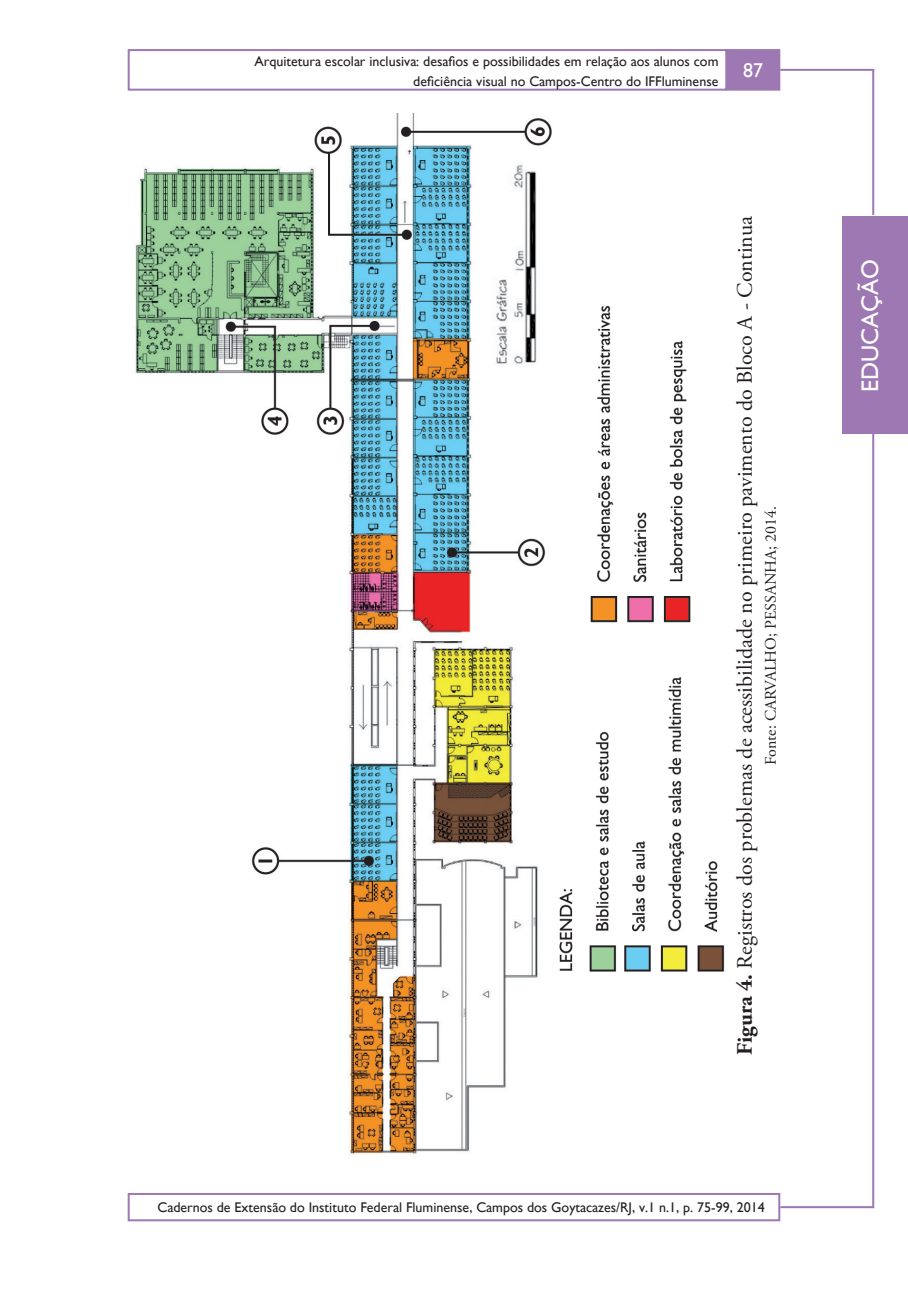
<style>
.page{position:relative;width:908px;height:1304px;background:#fff}
.page>*{position:absolute;margin:0;border:0;box-sizing:border-box;transform-origin:0 0}
.t1{font:24px "Gill Sans";color:#fff}
.t2{font:22px "Adobe Garamond Pro";color:#231f20}
.t3{font:16px "Adobe Garamond Pro";color:#231f20}
.t4{font:14px/20px "Gill Sans";color:#231f20}
.s1{font-weight:700}
</style>
<div class="page">
<div style="left:128px;top:49px;width:599px;height:42px;border:2px solid #9e78b3"></div>
<div style="left:725px;top:49px;width:55px;height:42px;background:#9e78b3;border:2px solid #9e78b3"></div>
<div style="left:128px;top:1193px;width:652px;height:28px;border:2px solid #9e78b3"></div>
<hr style="left:871px;top:216px;width:2px;height:992px;background:#9e78b3">
<hr style="left:780px;top:1206px;width:92px;height:2px;background:#9e78b3">
<div style="left:841px;top:216px;width:66px;height:218px;background:#9e78b3"></div>
<hr style="left:780px;top:69px;width:93px;height:2px;background:#9e78b3">
<hr style="left:871px;top:69px;width:2px;height:146px;background:#9e78b3">
<img style="left:135px;top:114px;width:417px;height:1040px">
<img style="left:548px;top:294px;width:177px;height:688px">
<p class="t4" style="left:413px;top:51px;width:351px;text-indent:-159px">Arquitetura escolar inclusiva: desafios e possibilidades em relação aos alunos com deficiência visual no Campos-Centro do IFFluminense <sup>87</sup></p>
<h2 class="t2" style="left:731px;top:1055px;width:840px;rotate:-90deg"><span class="s1">Figura 4.</span> Registros dos problemas de acessibilidade no primeiro pavimento do Bloco A - Continua</h2>
<p class="t3" style="left:760px;top:765px;width:260px;rotate:-90deg">Fonte: CARVALHO; PESSANHA; 2014.</p>
<p class="t4" style="left:157px;top:1197px;width:608px">Cadernos de Extensão do Instituto Federal Fluminense, Campos dos Goytacazes/RJ, v.1 n.1, p. 75-99, 2014</p>
<h1 class="t1" style="left:855px;top:392px;width:134px;rotate:-90deg">Educação</h1>
</div>
